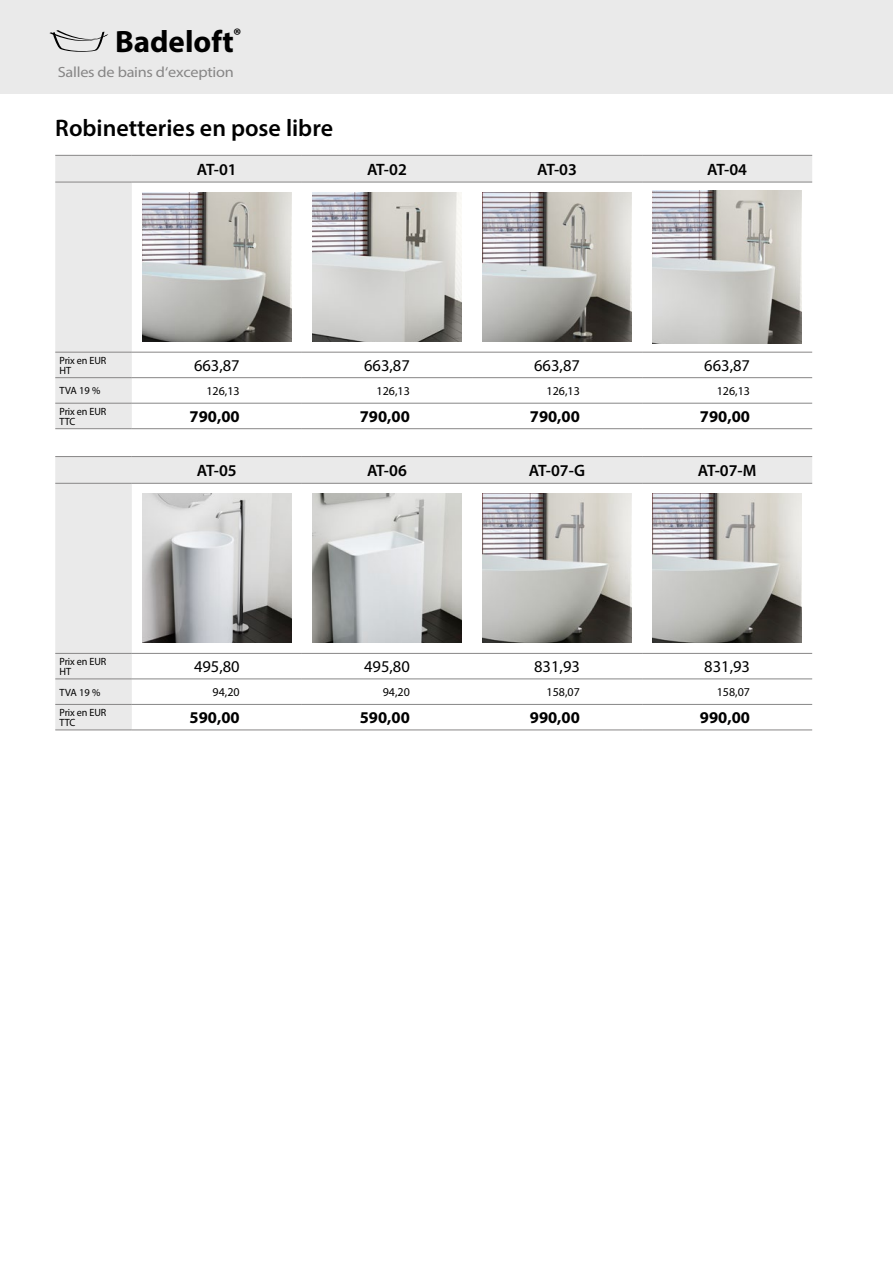
<style>
.page{position:relative;width:893px;height:1263px;background:#fff}
.page>*{position:absolute;margin:0;border:0;box-sizing:border-box;transform-origin:0 0}
.t1{font:700 30.9px "Myriad Pro";color:#000}
.t2{font:600 24px "Myriad Pro";color:#000}
.t3{font:16.5px "Myriad Pro";color:#000}
.t4{font:700 16.5px "Myriad Pro";color:#000}
.t5{font:600 16.5px "Myriad Pro";letter-spacing:-.04em;color:#000}
.t6{font:14.85px "Myriad Pro";letter-spacing:-.015em;color:#878686;scale:1.1 1}
.t7{font:12px "Myriad Pro";color:#000}
.t8{font:10.5px/10.5px "Myriad Pro";letter-spacing:-.01em;color:#000}
</style>
<div class="page">
<div style="left:0;top:0;width:893px;height:94px;background:#eaeaea"></div>
<svg style="left:49px;top:30px;width:59px;height:22px"></svg>
<svg style="left:55px;top:156px;width:757px;height:272px"></svg>
<hr style="left:55px;top:155px;width:77px;height:1px;background:#878686">
<hr style="left:132px;top:155px;width:170px;height:1px;background:#878686">
<hr style="left:302px;top:155px;width:170px;height:1px;background:#878686">
<hr style="left:472px;top:155px;width:170px;height:1px;background:#878686">
<hr style="left:642px;top:155px;width:170px;height:1px;background:#878686">
<hr style="left:55px;top:182px;width:77px;height:1px;background:#878686">
<hr style="left:132px;top:182px;width:170px;height:1px;background:#878686">
<hr style="left:302px;top:182px;width:170px;height:1px;background:#878686">
<hr style="left:472px;top:182px;width:170px;height:1px;background:#878686">
<hr style="left:642px;top:182px;width:170px;height:1px;background:#878686">
<hr style="left:55px;top:352px;width:77px;height:1px;background:#878686">
<hr style="left:55px;top:377px;width:77px;height:1px;background:#878686">
<hr style="left:55px;top:403px;width:77px;height:1px;background:#878686">
<hr style="left:55px;top:428px;width:77px;height:1px;background:#878686">
<hr style="left:132px;top:352px;width:170px;height:1px;background:#878686">
<hr style="left:302px;top:352px;width:170px;height:1px;background:#878686">
<hr style="left:472px;top:352px;width:170px;height:1px;background:#878686">
<hr style="left:642px;top:352px;width:170px;height:1px;background:#878686">
<hr style="left:132px;top:377px;width:170px;height:1px;background:#878686">
<hr style="left:302px;top:377px;width:170px;height:1px;background:#878686">
<hr style="left:472px;top:377px;width:170px;height:1px;background:#878686">
<hr style="left:642px;top:377px;width:170px;height:1px;background:#878686">
<hr style="left:132px;top:403px;width:170px;height:1px;background:#878686">
<hr style="left:302px;top:403px;width:170px;height:1px;background:#878686">
<hr style="left:472px;top:403px;width:170px;height:1px;background:#878686">
<hr style="left:642px;top:403px;width:170px;height:1px;background:#878686">
<hr style="left:132px;top:428px;width:170px;height:1px;background:#878686">
<hr style="left:302px;top:428px;width:170px;height:1px;background:#878686">
<hr style="left:472px;top:428px;width:170px;height:1px;background:#878686">
<hr style="left:642px;top:428px;width:170px;height:1px;background:#878686">
<img style="left:142px;top:193px;width:149px;height:149px">
<img style="left:313px;top:193px;width:148px;height:149px">
<img style="left:483px;top:193px;width:148px;height:149px">
<img style="left:653px;top:191px;width:148px;height:153px">
<svg style="left:55px;top:457px;width:757px;height:272px"></svg>
<hr style="left:55px;top:456px;width:77px;height:1px;background:#878686">
<hr style="left:132px;top:456px;width:170px;height:1px;background:#878686">
<hr style="left:302px;top:456px;width:170px;height:1px;background:#878686">
<hr style="left:472px;top:456px;width:170px;height:1px;background:#878686">
<hr style="left:642px;top:456px;width:170px;height:1px;background:#878686">
<hr style="left:55px;top:483px;width:77px;height:1px;background:#878686">
<hr style="left:132px;top:483px;width:170px;height:1px;background:#878686">
<hr style="left:302px;top:483px;width:170px;height:1px;background:#878686">
<hr style="left:472px;top:483px;width:170px;height:1px;background:#878686">
<hr style="left:642px;top:483px;width:170px;height:1px;background:#878686">
<hr style="left:55px;top:653px;width:77px;height:1px;background:#878686">
<hr style="left:55px;top:678px;width:77px;height:1px;background:#878686">
<hr style="left:55px;top:704px;width:77px;height:1px;background:#878686">
<hr style="left:55px;top:729px;width:77px;height:1px;background:#878686">
<hr style="left:132px;top:653px;width:170px;height:1px;background:#878686">
<hr style="left:302px;top:653px;width:170px;height:1px;background:#878686">
<hr style="left:472px;top:653px;width:170px;height:1px;background:#878686">
<hr style="left:642px;top:653px;width:170px;height:1px;background:#878686">
<hr style="left:132px;top:678px;width:170px;height:1px;background:#878686">
<hr style="left:302px;top:678px;width:170px;height:1px;background:#878686">
<hr style="left:472px;top:678px;width:170px;height:1px;background:#878686">
<hr style="left:642px;top:678px;width:170px;height:1px;background:#878686">
<hr style="left:132px;top:704px;width:170px;height:1px;background:#878686">
<hr style="left:302px;top:704px;width:170px;height:1px;background:#878686">
<hr style="left:472px;top:704px;width:170px;height:1px;background:#878686">
<hr style="left:642px;top:704px;width:170px;height:1px;background:#878686">
<hr style="left:132px;top:729px;width:170px;height:1px;background:#878686">
<hr style="left:302px;top:729px;width:170px;height:1px;background:#878686">
<hr style="left:472px;top:729px;width:170px;height:1px;background:#878686">
<hr style="left:642px;top:729px;width:170px;height:1px;background:#878686">
<img style="left:142px;top:494px;width:149px;height:149px">
<img style="left:313px;top:494px;width:148px;height:149px">
<img style="left:483px;top:494px;width:148px;height:149px">
<img style="left:653px;top:494px;width:148px;height:149px">
<h1 class="t1" style="left:115px;top:22px;width:128px">Badeloft<sup>®</sup></h1>
<h3 class="t6" style="left:58px;top:63px;width:161px">Salles de bains d exception</h3>
<h2 class="t2" style="left:55px;top:113px;width:279px">Robinetteries en pose libre</h2>
<h3 class="t5" style="left:197px;top:159px;width:41px">AT-01</h3>
<h3 class="t5" style="left:367px;top:159px;width:41px">AT-02</h3>
<h3 class="t5" style="left:537px;top:159px;width:41px">AT-03</h3>
<h3 class="t5" style="left:707px;top:159px;width:41px">AT-04</h3>
<p class="t8" style="left:60px;top:355px;width:48px">Prix en EUR<br>HT</p>
<h3 class="t3" style="left:194px;top:355px;width:47px">663,87</h3>
<h3 class="t3" style="left:364px;top:355px;width:47px">663,87</h3>
<h3 class="t3" style="left:534px;top:355px;width:47px">663,87</h3>
<h3 class="t3" style="left:704px;top:355px;width:47px">663,87</h3>
<p class="t8" style="left:60px;top:385px;width:42px">TVA 19 %</p>
<p class="t7" style="left:206px;top:383px;width:35px">126,13</p>
<p class="t7" style="left:377px;top:383px;width:35px">126,13</p>
<p class="t7" style="left:547px;top:383px;width:35px">126,13</p>
<p class="t7" style="left:717px;top:383px;width:35px">126,13</p>
<p class="t8" style="left:60px;top:406px;width:48px">Prix en EUR<br>TTC</p>
<h3 class="t4" style="left:190px;top:406px;width:52px">790,00</h3>
<h3 class="t4" style="left:360px;top:406px;width:52px">790,00</h3>
<h3 class="t4" style="left:530px;top:406px;width:52px">790,00</h3>
<h3 class="t4" style="left:700px;top:406px;width:52px">790,00</h3>
<h3 class="t5" style="left:197px;top:460px;width:41px">AT-05</h3>
<h3 class="t5" style="left:367px;top:460px;width:41px">AT-06</h3>
<h3 class="t5" style="left:529px;top:460px;width:58px">AT-07-G</h3>
<h3 class="t5" style="left:698px;top:460px;width:60px">AT-07-M</h3>
<p class="t8" style="left:60px;top:656px;width:48px">Prix en EUR<br>HT</p>
<h3 class="t3" style="left:194px;top:657px;width:47px">495,80</h3>
<h3 class="t3" style="left:364px;top:657px;width:47px">495,80</h3>
<h3 class="t3" style="left:534px;top:657px;width:47px">831,93</h3>
<h3 class="t3" style="left:704px;top:657px;width:47px">831,93</h3>
<p class="t8" style="left:60px;top:687px;width:42px">TVA 19 %</p>
<p class="t7" style="left:213px;top:685px;width:29px">94,20</p>
<p class="t7" style="left:383px;top:685px;width:29px">94,20</p>
<p class="t7" style="left:547px;top:685px;width:35px">158,07</p>
<p class="t7" style="left:717px;top:685px;width:35px">158,07</p>
<p class="t8" style="left:60px;top:707px;width:48px">Prix en EUR<br>TTC</p>
<h3 class="t4" style="left:190px;top:707px;width:52px">590,00</h3>
<h3 class="t4" style="left:360px;top:707px;width:52px">590,00</h3>
<h3 class="t4" style="left:530px;top:707px;width:52px">990,00</h3>
<h3 class="t4" style="left:700px;top:707px;width:52px">990,00</h3>
</div>
